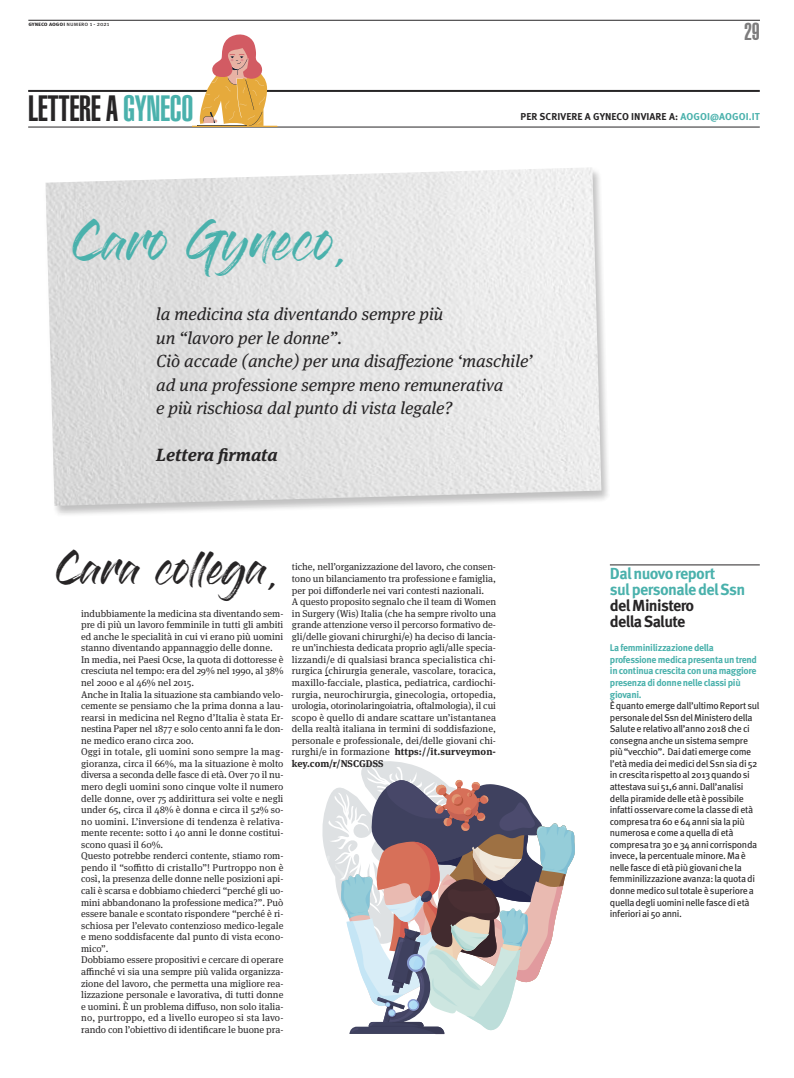
<style>
.page{position:relative;width:794px;height:1078px;background:#fff}
.page>*{position:absolute;margin:0;border:0;box-sizing:border-box;transform-origin:0 0}
.t1{font:40px "Gloss And Bloom";color:#4ab1ac}
.t2{font:900 extra-condensed 36px "Helvetica";letter-spacing:-.01em;color:#272526}
.t3{font:33.3px "Gloss And Bloom";color:#272526}
.t4{font:900 extra-condensed 24px "Helvetica";color:#7d7c7d}
.t5{font:italic 17.6px/23.4px "Meta Serif OT";color:#272526}
.t6{font:italic 700 17.6px "Meta Serif OT";color:#272526}
.t7{font:700 16px/16px "Meta Pro";letter-spacing:-.04em;color:#4ab1ac}
.t8{font:700 16px/16px "Meta Pro";color:#272526}
.t9{font:700 10px "Meta Pro";letter-spacing:.01em;color:#272526}
.t10{font:9.8px/11.6px "Meta Serif OT";color:#272526}
.t11{font:9.7px/11.6px "Meta Pro";letter-spacing:-.03em;color:#272526}
.t12{font:700 9.7px/11.6px "Meta Pro";letter-spacing:-.03em;color:#4ab1ac}
.t13{font:6px "Meta Pro";color:#272526}
.s1{font-weight:700}
.s2{color:#4ab1ac}
</style>
<div class="page">
<hr style="left:28px;top:20px;width:732px;height:1px;background:#272526">
<svg style="left:322px;top:761px;width:253px;height:272px"></svg>
<img style="left:55px;top:247px;width:553px;height:268px">
<img style="left:45px;top:167px;width:556px;height:339px">
<hr style="left:28px;top:90px;width:732px;height:2px;background:#272526">
<hr style="left:28px;top:127px;width:732px;height:1px;background:#272526">
<svg style="left:192px;top:34px;width:85px;height:93px"></svg>
<hr style="left:610px;top:564px;width:150px;height:1px;background:#272526">
<p class="t13" style="left:28px;top:22px;width:82px"><span class="s1">gyneco aogoi</span> numero 1 - 2021</p>
<h2 class="t2" style="left:28px;top:95px;width:167px">LETTERE A <span class="s2">GYNECO</span></h2>
<h1 class="t1" style="left:72px;top:222px;width:275px">Caro Gyneco,</h1>
<h3 class="t4" style="left:744px;top:23px;width:17px">29</h3>
<p class="t9" style="left:520px;top:112px;width:241px">PER SCRIVERE A GYNECO INVIARE A: <span class="s2">AOGOI@AOGOI.IT</span></p>
<h3 class="t5" style="left:156px;top:304px;width:378px">la medicina sta diventando sempre più<br>un “lavoro per le donne”.<br>Ciò accade (anche) per una disaffezione ‘maschile’ ad una professione sempre meno remunerativa<br>e più rischiosa dal punto di vista legale?</h3>
<h3 class="t6" style="left:156px;top:444px;width:123px">Lettera firmata</h3>
<h3 class="t3" style="left:56px;top:553px;width:222px">Cara collega,</h3>
<p class="t10" style="left:81px;top:608px;width:204px">indubbiamente la medicina sta diventando sem&shy;pre di più un lavoro femminile in tutti gli ambiti ed anche le specialità in cui vi erano più uomini stanno diventando appannaggio delle donne.<br>In media, nei Paesi Ocse, la quota di dottoresse è cresciuta nel tempo: era del 29% nel 1990, al 38% nel 2000 e al 46% nel 2015.<br>Anche in Italia la situazione sta cambiando velo&shy;cemente se pensiamo che la prima donna a lau&shy;rearsi in medicina nel Regno d’Italia è stata Er&shy;nestina Paper nel 1877 e solo cento anni fa le don&shy;ne medico erano circa 200.<br>Oggi in totale, gli uomini sono sempre la mag&shy;gioranza, circa il 66%, ma la situazione è molto diversa a seconda delle fasce di età. Over 70 il nu&shy;mero degli uomini sono cinque volte il numero delle donne, over 75 addirittura sei volte e negli under 65, circa il 48% è donna e circa il 52% so&shy;no uomini. L’inversione di tendenza è relativa&shy;mente recente: sotto i 40 anni le donne costitui&shy;scono quasi il 60%.<br>Questo potrebbe renderci contente, stiamo rom&shy;pendo il “soffitto di cristallo”! Purtroppo non è così, la presenza delle donne nelle posizioni api&shy;cali è scarsa e dobbiamo chiederci “perché gli uo&shy;mini abbandonano la professione medica?”. Può essere banale e scontato rispondere “perché è ri&shy;schiosa per l’elevato contenzioso medico-legale e meno soddisfacente dal punto di vista econo&shy;mico”.<br>Dobbiamo essere propositivi e cercare di operare affinché vi sia una sempre più valida organizza&shy;zione del lavoro, che permetta una migliore rea&shy;lizzazione personale e lavorativa, di tutti donne e uomini. È un problema diffuso, non solo italia&shy;no, purtroppo, ed a livello europeo si sta lavo&shy;rando con l’obiettivo di identificare le buone pra-</p>
<p class="t10" style="left:292px;top:562px;width:206px">tiche, nell’organizzazione del lavoro, che consen&shy;tono un bilanciamento tra professione e famiglia, per poi diffonderle nei vari contesti nazionali.<br>A questo proposito segnalo che il team di Women in Surgery (Wis) Italia (che ha sempre rivolto una grande attenzione verso il percorso formativo de&shy;gli/delle giovani chirurghi/e) ha deciso di lancia&shy;re un’inchiesta dedicata proprio agli/alle specia&shy;lizzandi/e di qualsiasi branca specialistica chi&shy;rurgica (chirurgia generale, vascolare, toracica, maxillo-facciale, plastica, pediatrica, cardiochi&shy;rurgia, neurochirurgia, ginecologia, ortopedia, urologia, otorinolaringoiatria, oftalmologia), il cui scopo è quello di andare scattare un’istantanea della realtà italiana in termini di soddisfazione, personale e professionale, dei/delle giovani chi&shy;rurghi/e in formazione <span class="s1">https://it.surveymon&shy;key.com/r/NSCGDSS</span></p>
<h3 class="t7" style="left:610px;top:567px;width:137px">Dal nuovo report<br>sul personale del Ssn</h3>
<h3 class="t8" style="left:610px;top:599px;width:86px">del Ministero della Salute</h3>
<p class="t12" style="left:610px;top:642px;width:149px">La femminilizzazione della professione medica presenta un trend in continua crescita con una maggiore presenza di donne nelle classi più giovani.</p>
<p class="t11" style="left:610px;top:700px;width:151px">È quanto emerge dall’ultimo Report sul personale del Ssn del Ministero della Salute e relativo all’anno 2018 che ci consegna anche un sistema sempre più “vecchio”. Dai dati emerge come l’età media dei medici del Ssn sia di 52 in crescita rispetto al 2013 quando si attestava sui 51,6 anni. Dall’analisi della piramide delle età è possibile infatti osservare come la classe di età compresa tra 60 e 64 anni sia la più numerosa e come a quella di età compresa tra 30 e 34 anni corrisponda invece, la percentuale minore. Ma è nelle fasce di età più giovani che la femminilizzazione avanza: la quota di donne medico sul totale è superiore a quella degli uomini nelle fasce di età inferiori ai 50 anni.</p>
</div>
